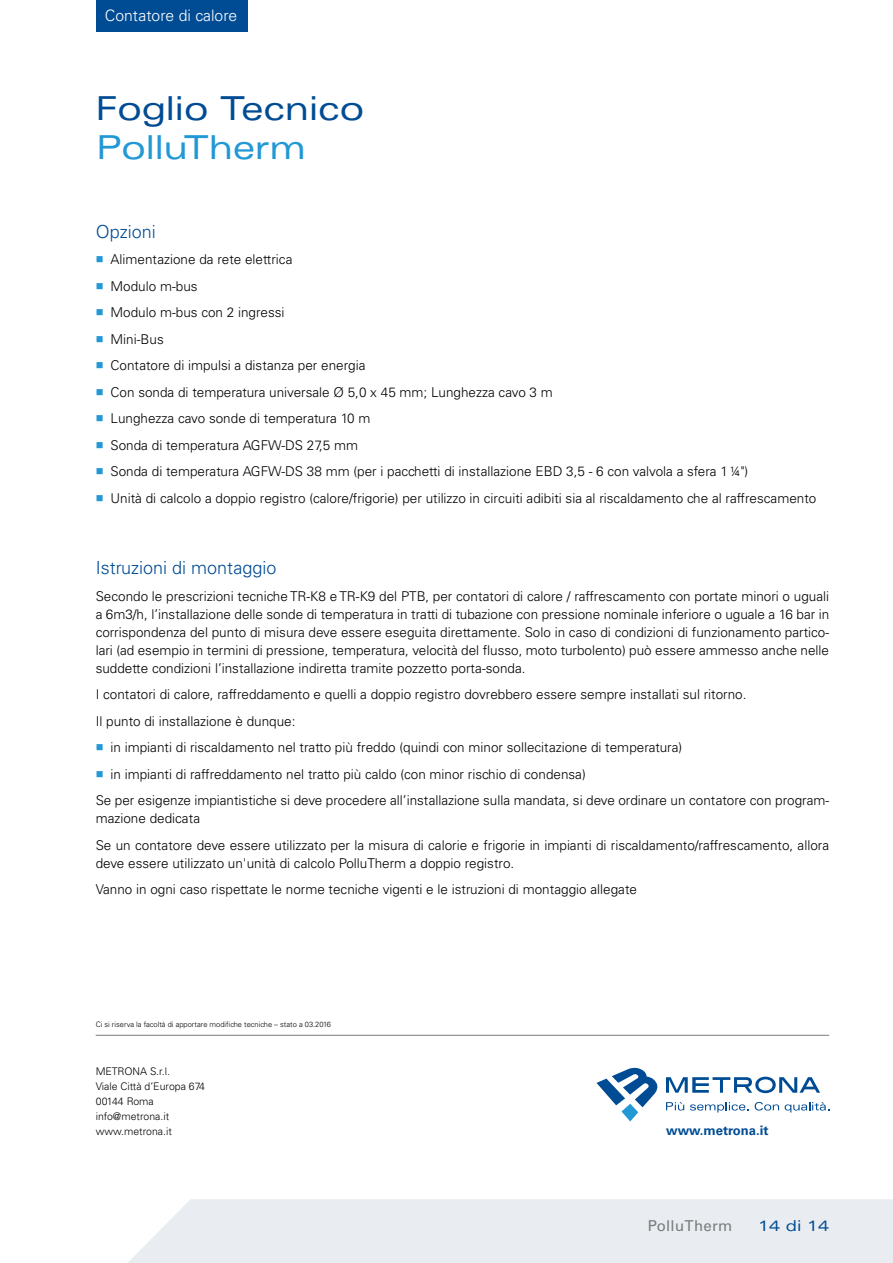
<style>
.page{position:relative;width:893px;height:1263px;background:#fff}
.page>*{position:absolute;margin:0;border:0;box-sizing:border-box;transform-origin:0 0}
.t1{font:expanded 33px "Univers LT";letter-spacing:-.01em;color:#004c94}
.t2{font:expanded 33px "Univers LT";letter-spacing:-.01em;color:#2298d5}
.t3{font:300 18px "Univers LT";color:#004c94}
.t4{font:300 15.75px "Univers LT";color:#fff}
.t5{font:15px "Univers LT";letter-spacing:.02em;color:#7b7b7a}
.t6{font:expanded 15px "Univers LT";color:#004c94}
.t7{font:300 13.5px/26.5px "Univers LT";color:#000}
.t8{font:700 13.05px "Univers LT";color:#004c94}
.t9{font:300 10.5px/15px "Univers LT";color:#000}
.t10{font:300 7.5px "Univers LT";color:#000}
</style>
<div class="page">
<div style="left:128px;top:1199px;width:765px;height:64px;background:#e9edf1"></div>
<div style="left:96px;top:0;width:151px;height:32px;background:#004c94"></div>
<svg style="left:596px;top:1068px;width:233px;height:53px"></svg>
<hr style="left:96px;top:1035px;width:733px;height:1px;background:#7b7b7a">
<p class="t4" style="left:105px;top:6px;width:134px">Contatore di calore</p>
<h1 class="t1" style="left:96px;top:88px;width:270px">Foglio Tecnico</h1>
<h1 class="t2" style="left:96px;top:128px;width:212px">PolluTherm</h1>
<h2 class="t3" style="left:96px;top:220px;width:62px">Opzioni</h2>
<p class="t7" style="left:111px;top:246px;width:707px">Alimentazione da rete elettrica<br>Modulo m-bus<br>Modulo m-bus con 2 ingressi<br>Mini-Bus<br>Contatore di impulsi a distanza per energia<br>Con sonda di temperatura universale Ø 5,0 x 45 mm; Lunghezza cavo 3 m<br>Lunghezza cavo sonde di temperatura 10 m<br>Sonda di temperatura AGFW-DS 27,5 mm<br>Sonda di temperatura AGFW-DS 38 mm (per i pacchetti di installazione EBD 3,5 - 6 con valvola a sfera 1¼")<br>Unità di calcolo a doppio registro (calore/frigorie) per utilizzo in circuiti adibiti sia al riscaldamento che al raffrescamento</p>
<h2 class="t3" style="left:96px;top:557px;width:182px">Istruzioni di montaggio</h2>
<p class="t7" style="left:96px;top:587px;width:735px;line-height:18px;text-align:justify">Secondo le prescrizioni tecniche TR-K8 e TR-K9 del PTB, per contatori di calore / raffrescamento con portate minori o uguali a 6m3/h, l’installazione delle sonde di temperatura in tratti di tubazione con pressione nominale inferiore o uguale a 16 bar in corrispondenza del punto di misura deve essere eseguita direttamente. Solo in caso di condizioni di funzionamento partico&shy;lari (ad esempio in termini di pressione, temperatura, velocità del flusso, moto turbolento) può essere ammesso anche nelle suddette condizioni l’installazione indiretta tramite pozzetto porta-sonda.</p>
<p class="t7" style="left:96px;top:681px;width:652px">I contatori di calore, raffreddamento e quelli a doppio registro dovrebbero essere sempre installati sul ritorno.</p>
<p class="t7" style="left:96px;top:707px;width:201px">Il punto di installazione è dunque:</p>
<p class="t7" style="left:111px;top:734px;width:573px">in impianti di riscaldamento nel tratto più freddo (quindi con minor sollecitazione di temperatura)</p>
<p class="t7" style="left:111px;top:761px;width:477px">in impianti di raffreddamento nel tratto più caldo (con minor rischio di condensa)</p>
<p class="t7" style="left:96px;top:787px;width:735px">Se per esigenze impiantistiche si deve procedere all’installazione sulla mandata, si deve ordinare un contatore con program-</p>
<p class="t7" style="left:96px;top:805px;width:735px">mazione dedicata<br>Se un contatore deve essere utilizzato per la misura di calorie e frigorie in impianti di riscaldamento/raffrescamento, allora</p>
<p class="t7" style="left:96px;top:850px;width:543px">deve essere utilizzato un'unità di calcolo PolluTherm a doppio registro.<br>Vanno in ogni caso rispettate le norme tecniche vigenti e le istruzioni di montaggio allegate</p>
<p class="t10" style="left:96px;top:1019px;width:237px">Ci si riserva la facoltà di apportare modifiche tecniche – stato a 03.2016</p>
<p class="t9" style="left:96px;top:1064px;width:111px">METRONA S.r.l.<br>Viale Città d’Europa 674<br>00144 Roma info@metrona.it www.metrona.it</p>
<p class="t8" style="left:666px;top:1123px;width:104px">www.metrona.it</p>
<p class="t5" style="left:648px;top:1217px;width:86px">PolluTherm</p>
<p class="t6" style="left:758px;top:1217px;width:73px">14 di 14</p>
</div>
